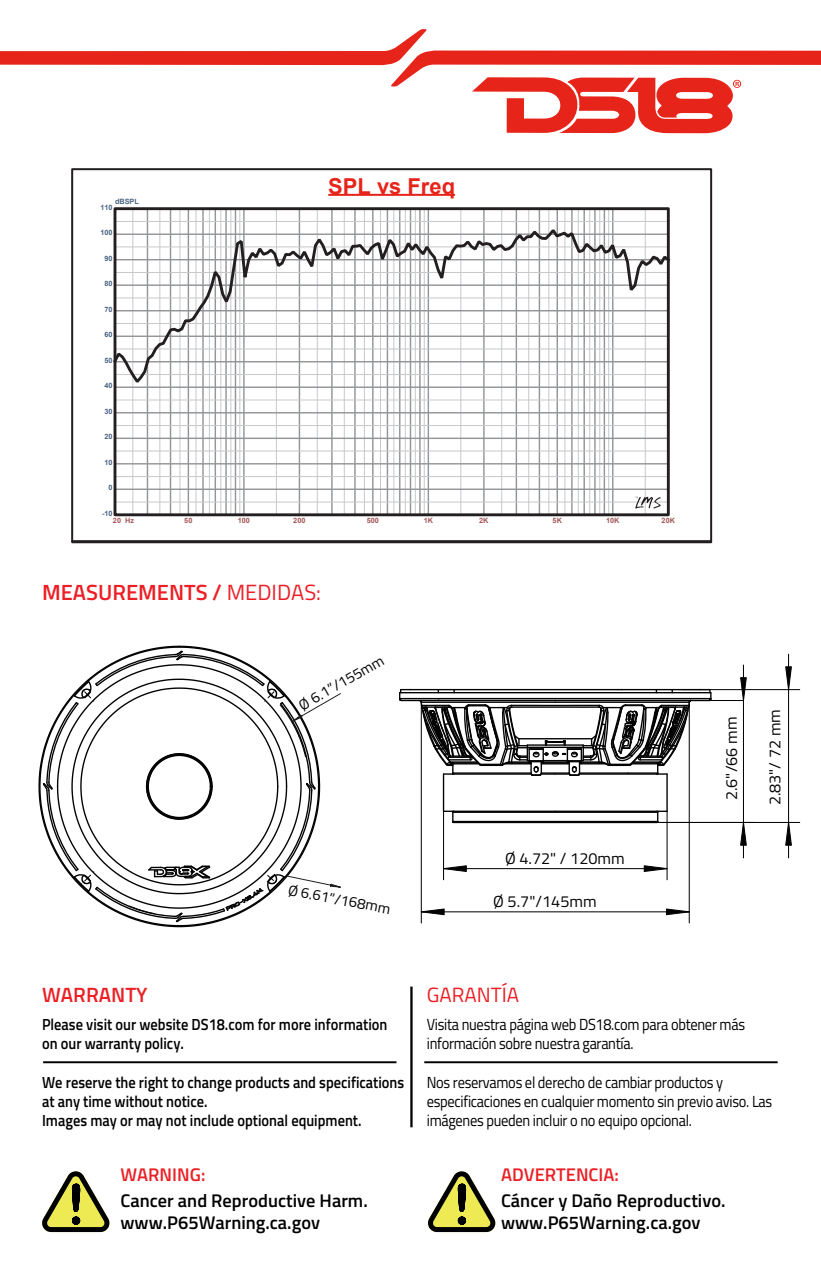
<style>
.page{position:relative;width:821px;height:1281px;background:#fff}
.page>*{position:absolute;margin:0;border:0;box-sizing:border-box;transform-origin:0 0}
.t1{font:600 22px "Titillium Web";color:#ed1f26}
.t2{font:700 22px "Arial";color:#e72419}
.t3{font:600 20.6px "Titillium Web";color:#eb1f25}
.t4{font:20.6px "Titillium Web";color:#eb1f25}
.t5{font:600 18.4px/22px "Titillium Web";color:#000001}
.t6{font:600 18.4px "Titillium Web";color:#eb1f25}
.t7{font:16px/19.2px "Titillium Web";letter-spacing:-.02em;color:#000001;scale:.9 1}
.t8{font:600 16px/19.2px "Titillium Web";color:#000001;scale:.9 1}
.t9{font:16px "Titillium Web";letter-spacing:-.005em;color:#030303}
.t10{font:14.8px "Titillium Web";color:#030303}
.t11{font:700 7.4px "Arial";color:#496483}
.t12{font:700 7.4px "Arial";color:#a55658}
.s1{font-weight:400}
</style>
<div class="page">
<svg style="left:0;top:29px;width:820px;height:104px"></svg>
<hr style="left:410px;top:986px;width:2px;height:141px;background:#000001">
<hr style="left:43px;top:1061px;width:353px;height:2px;background:#000001">
<hr style="left:424px;top:1061px;width:353px;height:2px;background:#000001">
<svg style="left:42px;top:1171px;width:68px;height:61px"></svg>
<svg style="left:428px;top:1171px;width:67px;height:61px"></svg>
<svg style="left:38px;top:646px;width:303px;height:281px"></svg>
<svg style="left:399px;top:690px;width:4px;height:12px"></svg>
<svg style="left:707px;top:690px;width:5px;height:12px"></svg>
<hr style="left:666px;top:774px;width:1px;height:37px;background:#030303">
<hr style="left:443px;top:774px;width:1px;height:37px;background:#030303">
<svg style="left:655px;top:812px;width:4px;height:12px"></svg>
<svg style="left:452px;top:813px;width:3px;height:11px"></svg>
<hr style="left:555px;top:698px;width:155px;height:1px;background:#030303">
<hr style="left:399px;top:698px;width:156px;height:1px;background:#030303">
<hr style="left:452px;top:811px;width:205px;height:2px;background:#030303">
<hr style="left:452px;top:821px;width:205px;height:1px;background:#030303">
<hr style="left:400px;top:689px;width:38px;height:1px;background:#030303">
<hr style="left:399px;top:692px;width:311px;height:1px;background:#030303">
<hr style="left:401px;top:700px;width:154px;height:1px;background:#030303">
<hr style="left:555px;top:810px;width:112px;height:2px;background:#030303">
<hr style="left:443px;top:810px;width:112px;height:2px;background:#030303">
<svg style="left:418px;top:689px;width:274px;height:88px"></svg>
<hr style="left:453px;top:822px;width:203px;height:1px;background:#030303">
<hr style="left:666px;top:811px;width:1px;height:69px;background:#030303">
<hr style="left:443px;top:811px;width:1px;height:69px;background:#030303">
<hr style="left:443px;top:868px;width:224px;height:1px;background:#030303">
<hr style="left:787px;top:654px;width:1px;height:35px;background:#030303">
<hr style="left:787px;top:689px;width:1px;height:133px;background:#030303">
<hr style="left:787px;top:822px;width:1px;height:36px;background:#030303">
<hr style="left:681px;top:689px;width:118px;height:1px;background:#030303">
<hr style="left:632px;top:822px;width:167px;height:1px;background:#030303">
<hr style="left:742px;top:665px;width:1px;height:35px;background:#030303">
<hr style="left:742px;top:700px;width:1px;height:122px;background:#030303">
<hr style="left:742px;top:822px;width:1px;height:36px;background:#030303">
<hr style="left:677px;top:700px;width:66px;height:1px;background:#030303">
<hr style="left:420px;top:702px;width:1px;height:221px;background:#030303">
<hr style="left:688px;top:702px;width:1px;height:221px;background:#030303">
<hr style="left:421px;top:911px;width:268px;height:1px;background:#030303">
<svg style="left:643px;top:864px;width:25px;height:8px"></svg>
<svg style="left:444px;top:864px;width:23px;height:8px"></svg>
<svg style="left:784px;top:666px;width:8px;height:25px"></svg>
<svg style="left:784px;top:821px;width:8px;height:25px"></svg>
<svg style="left:739px;top:677px;width:8px;height:24px"></svg>
<svg style="left:739px;top:821px;width:8px;height:25px"></svg>
<svg style="left:420px;top:908px;width:25px;height:8px"></svg>
<svg style="left:665px;top:908px;width:25px;height:8px"></svg>
<svg style="left:71px;top:168px;width:642px;height:376px"></svg>
<hr style="left:72px;top:540px;width:639px;height:2px;background:#231f20">
<svg style="left:112px;top:206px;width:559px;height:312px"></svg>
<svg style="left:635px;top:497px;width:26px;height:12px"></svg>
<hr style="left:328px;top:194px;width:127px;height:2px;background:#e72419">
<svg style="left:112px;top:226px;width:560px;height:160px"></svg>
<p class="t11" style="left:115px;top:197px;width:25px">dBSPL</p>
<p class="t11" style="left:100px;top:202px;width:14px">110</p>
<p class="t11" style="left:100px;top:227px;width:14px">100</p>
<p class="t11" style="left:104px;top:253px;width:10px">90</p>
<p class="t11" style="left:104px;top:278px;width:10px">80</p>
<p class="t11" style="left:104px;top:304px;width:10px">70</p>
<p class="t11" style="left:104px;top:329px;width:10px">60</p>
<p class="t11" style="left:104px;top:355px;width:10px">50</p>
<p class="t11" style="left:104px;top:380px;width:10px">40</p>
<p class="t11" style="left:104px;top:406px;width:10px">30</p>
<p class="t11" style="left:104px;top:431px;width:10px">20</p>
<p class="t11" style="left:104px;top:457px;width:10px">10</p>
<p class="t11" style="left:108px;top:482px;width:6px">0</p>
<h1 class="t2" style="left:328px;top:170px;width:128px">SPL vs Freq</h1>
<p class="t11" style="left:102px;top:508px;width:12px">-10</p>
<p class="t12" style="left:113px;top:515px;width:23px">20 Hz</p>
<p class="t12" style="left:184px;top:515px;width:10px">50</p>
<p class="t12" style="left:238px;top:515px;width:14px">100</p>
<p class="t12" style="left:293px;top:515px;width:14px">200</p>
<p class="t12" style="left:366px;top:515px;width:14px">500</p>
<p class="t12" style="left:423px;top:515px;width:11px">1K</p>
<p class="t12" style="left:479px;top:515px;width:11px">2K</p>
<p class="t12" style="left:552px;top:515px;width:11px">5K</p>
<p class="t12" style="left:606px;top:515px;width:15px">10K</p>
<p class="t12" style="left:661px;top:515px;width:15px">20K</p>
<h1 class="t1" style="left:42px;top:576px;width:280px">MEASUREMENTS / <span class="s1">MEDIDAS:</span></h1>
<p class="t10" style="left:294px;top:697px;width:97px;rotate:-30deg">Ø 6.1”/155mm</p>
<p class="t9" style="left:505px;top:847px;width:121px">Ø 4.72" / 120mm</p>
<p class="t10" style="left:290px;top:879px;width:105px;rotate:11deg">Ø 6.61”/168mm</p>
<p class="t9" style="left:493px;top:890px;width:105px">Ø 5.7"/145mm</p>
<p class="t3" style="left:42px;top:979px;width:107px">WARRANTY</p>
<p class="t4" style="left:426px;top:980px;width:94px">GARANTÍA</p>
<p class="t9" style="left:719px;top:800px;width:85px;rotate:-90deg">2.6"/66 mm</p>
<p class="t9" style="left:762px;top:805px;width:98px;rotate:-90deg">2.83"/ 72 mm</p>
<p class="t8" style="left:42px;top:1013px;width:385px">Please visit our website DS18.com for more information on our warranty policy.</p>
<p class="t8" style="left:42px;top:1071px;width:404px">We reserve the right to change products and specifications at any time without notice.<br>Images may or may not include optional equipment.</p>
<p class="t6" style="left:120px;top:1161px;width:86px">WARNING:</p>
<p class="t5" style="left:120px;top:1189px;width:249px">Cancer and Reproductive Harm. www.P65Warning.ca.gov</p>
<p class="t7" style="left:426px;top:1014px;width:355px">Visita nuestra página web DS18.com para obtener más información sobre nuestra garantía.</p>
<p class="t7" style="left:426px;top:1072px;width:385px">Nos reservamos el derecho de cambiar productos y especificaciones en cualquier momento sin previo aviso. Las imágenes pueden incluir o no equipo opcional.</p>
<p class="t6" style="left:501px;top:1161px;width:119px">ADVERTENCIA:</p>
<p class="t5" style="left:501px;top:1189px;width:226px">Cáncer y Daño Reproductivo. www.P65Warning.ca.gov</p>
</div>
